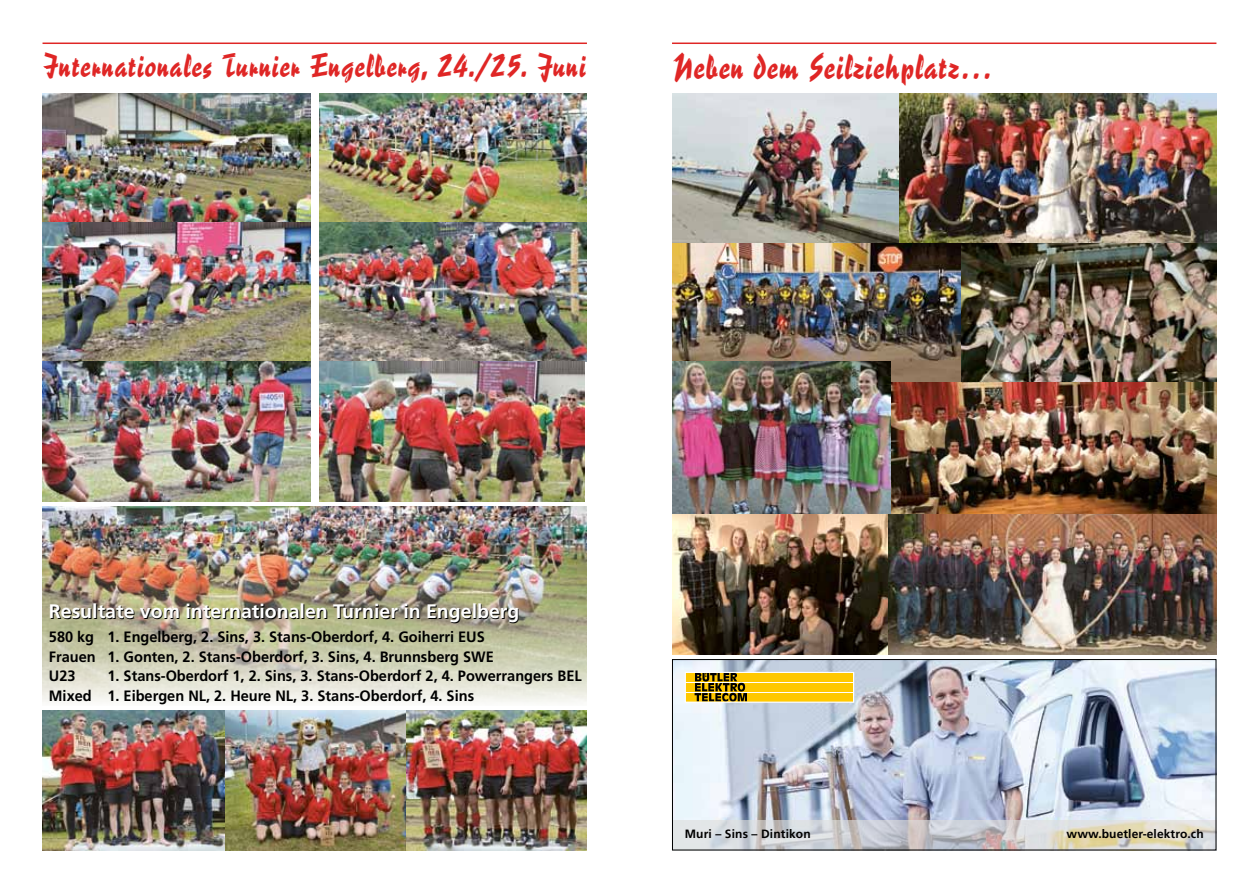
<style>
.page{position:relative;width:1259px;height:893px;background:#fff}
.page>*{position:absolute;margin:0;border:0;box-sizing:border-box;transform-origin:0 0}
.t1{font:33px "Reporter Two";letter-spacing:.03em;color:#df2625}
.t2{font:30.75px "Reporter Two";letter-spacing:.03em;color:#df2625}
.t3{font:700 19.5px "Frutiger";color:#000}
.t4{font:700 15px/19.5px "Frutiger";color:#000}
.t5{font:700 12px "Frutiger LT Com";letter-spacing:.01em;color:#000}
</style>
<div class="page">
<img style="left:890px;top:382px;width:326px;height:132px">
<img style="left:43px;top:506px;width:544px;height:196px">
<hr style="left:43px;top:43px;width:544px;height:1px;background:#df2625">
<svg style="left:42px;top:93px;width:545px;height:35px"></svg>
<hr style="left:672px;top:43px;width:544px;height:1px;background:#df2625">
<svg style="left:672px;top:42px;width:321px;height:1px"></svg>
<img style="left:674px;top:661px;width:540px;height:160px">
<svg style="left:674px;top:821px;width:540px;height:27px;background:#d2d1cd"></svg>
<svg style="left:684px;top:671px;width:170px;height:32px;background:#dab52d"></svg>
<div style="left:672px;top:659px;width:544px;height:191px;border:1px solid #000"></div>
<img style="left:43px;top:94px;width:267px;height:408px">
<img style="left:319px;top:94px;width:268px;height:267px">
<img style="left:319px;top:361px;width:265px;height:141px">
<img style="left:43px;top:710px;width:544px;height:140px">
<img style="left:672px;top:242px;width:289px;height:140px">
<img style="left:961px;top:242px;width:255px;height:140px">
<img style="left:672px;top:361px;width:218px;height:153px">
<img style="left:672px;top:514px;width:217px;height:141px">
<img style="left:889px;top:514px;width:327px;height:141px">
<img style="left:672px;top:94px;width:544px;height:148px">
<h2 class="t2" style="left:43px;top:47px;width:545px">Internationales Turnier Engelberg, 24./25. Juni</h2>
<h1 class="t1" style="left:672px;top:46px;width:322px">Neben dem Seilziehplatz…</h1>
<h3 class="t3" style="left:50px;top:601px;width:472px">Resultate vom internationalen Turnier in Engelberg</h3>
<p class="t4" style="left:49px;top:627px;width:446px">580 kg 1. Engelberg, 2. Sins, 3. Stans-Oberdorf, 4. Goiherri EUS<br>Frauen 1. Gonten, 2. Stans-Oberdorf, 3. Sins, 4. Brunnsberg SWE<br>U23</p>
<p class="t4" style="left:49px;top:666px;width:534px;text-indent:59px">1. Stans-Oberdorf 1, 2. Sins, 3. Stans-Oberdorf 2, 4. Powerrangers BEL<br>Mixed 1. Eibergen NL, 2. Heure NL, 3. Stans-Oberdorf, 4. Sins</p>
<p class="t5" style="left:685px;top:826px;width:127px">Muri – Sins – Dintikon</p>
<p class="t5" style="left:1066px;top:826px;width:139px">www.buetler-elektro.ch</p>
</div>
